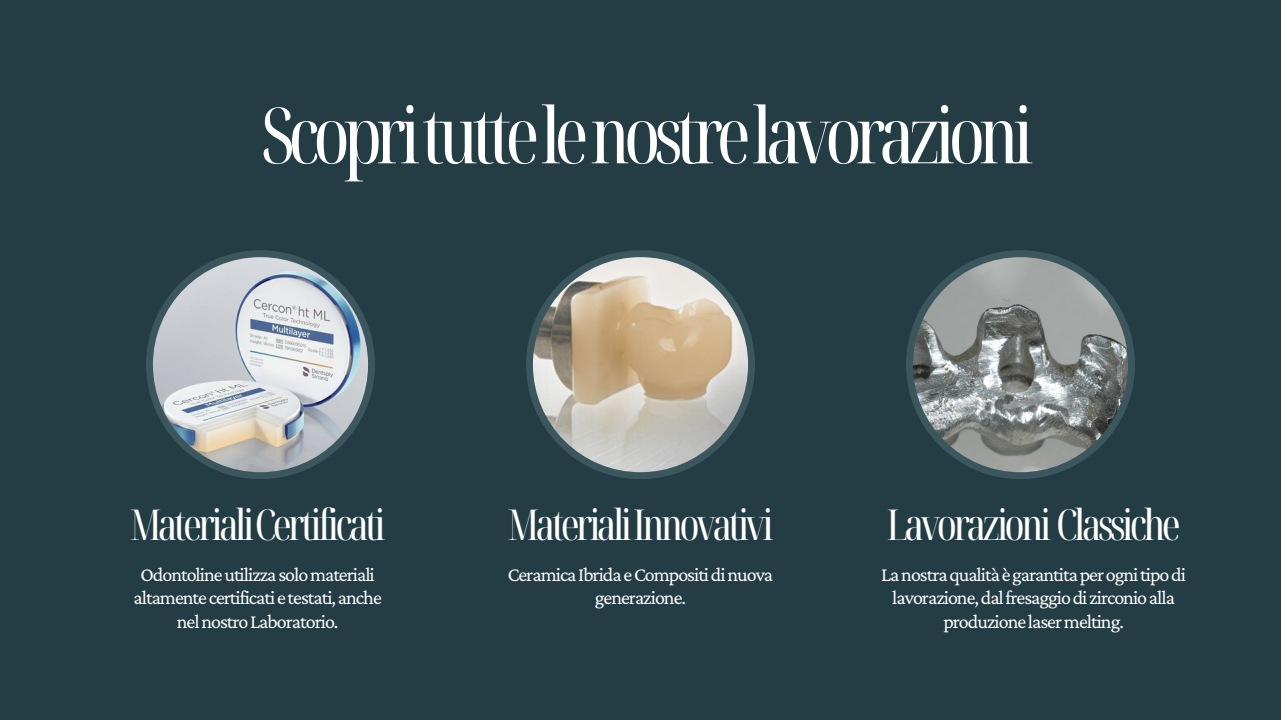
<style>
.page{position:relative;width:1281px;height:720px;background:#243d45}
.page>*{position:absolute;margin:0;border:0;box-sizing:border-box;transform-origin:0 0}
.t1{font:extra-condensed 77.5px "Noto Serif Display";letter-spacing:-.075em;color:#fff}
.t2{font:extra-condensed 42.5px "Noto Serif Display";letter-spacing:-.075em;color:#fff}
.t3{font:20px/23.5px "Crimson Pro";letter-spacing:-.05em;color:#fff;text-align:center}
</style>
<div class="page">
<svg style="left:146px;top:250px;width:229px;height:229px"></svg>
<img style="left:153px;top:257px;width:215px;height:215px;border-radius:50%">
<svg style="left:526px;top:250px;width:229px;height:229px"></svg>
<img style="left:533px;top:257px;width:215px;height:215px;border-radius:50%">
<svg style="left:906px;top:250px;width:228px;height:229px"></svg>
<img style="left:913px;top:257px;width:215px;height:215px;border-radius:50%">
<p class="t1" style="left:261px;top:81px;width:774px">Scoprituttelenostrelavorazioni</p>
<p class="t2" style="left:130px;top:494px;width:257px">MaterialiCertificati</p>
<p class="t3" style="left:134px;top:562px;width:250px">Odontolineutilizzasolomateriali altamentecertificatietestati,anche nelnostroLaboratorio.</p>
<p class="t2" style="left:507px;top:494px;width:267px">MaterialiInnovativi</p>
<p class="t3" style="left:508px;top:562px;width:267px">CeramicaIbridaeCompositidinuova generazione.</p>
<p class="t2" style="left:886px;top:494px;width:295px">Lavorazioni Classiche</p>
<p class="t3" style="left:881px;top:562px;width:306px">Lanostraqualitàègarantitaperognitipodi lavorazione,dalfresaggiodizirconioalla produzionelasermelting.</p>
</div>
